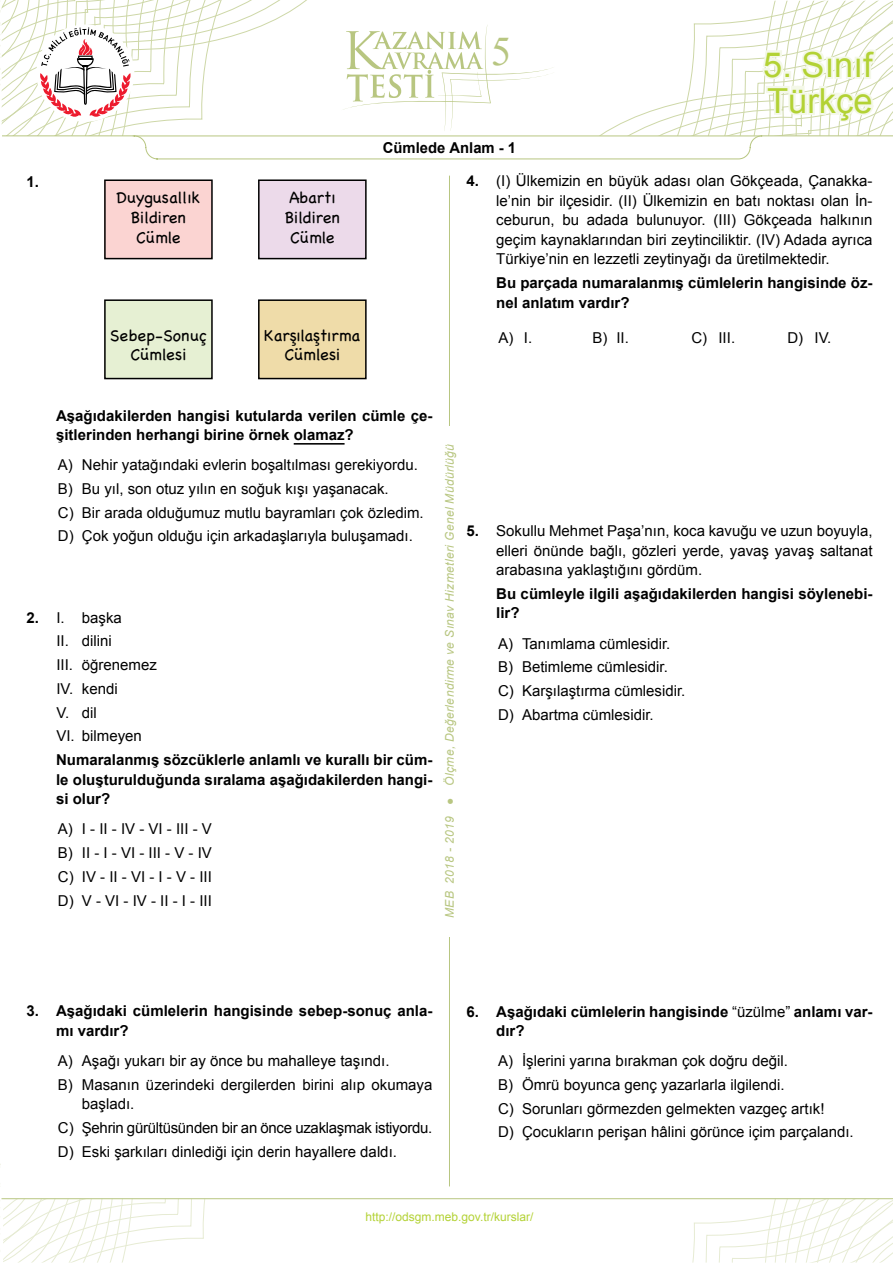
<style>
.page{position:relative;width:893px;height:1263px;background:#fff}
.page>*{position:absolute;margin:0;border:0;box-sizing:border-box;transform-origin:0 0}
.t1{font:40.5px "Times New Roman";color:#b8c681}
.t2{font:34.5px/36px "Arial";color:#b3d235}
.t3{font:16.5px/19.8px "Chalkboard";color:#000;text-align:center}
.t4{font:15px/23.7px "Arial";color:#000}
.t5{font:700 15px/19.5px "Arial";color:#000}
.t6{font:italic 12px "Arial";letter-spacing:.03em;color:#b8c681}
.t7{font:12px "Arial";color:#b3d235}
.s1{font-weight:700}
.s2{font-weight:400}
</style>
<div class="page">
<svg style="left:551px;top:1199px;width:342px;height:63px"></svg>
<hr style="left:2px;top:1198px;width:891px;height:1px;background:#b8c681">
<hr style="left:449px;top:176px;width:1px;height:1010px;background:#b8c681">
<div style="left:440px;top:426px;width:19px;height:510px;background:#fff"></div>
<svg style="left:0;top:1164px;width:347px;height:98px"></svg>
<svg style="left:0;top:0;width:893px;height:159px"></svg>
<hr style="left:294px;top:443px;width:51px;height:2px;background:#000">
<div style="left:105px;top:180px;width:107px;height:79px;background:#fbd4d2"></div>
<div style="left:104px;top:179px;width:109px;height:80px;border:2px solid #000"></div>
<div style="left:259px;top:180px;width:107px;height:79px;background:#ecdaea"></div>
<div style="left:258px;top:179px;width:109px;height:80px;border:2px solid #000"></div>
<div style="left:105px;top:300px;width:107px;height:79px;background:#e6f0d3"></div>
<div style="left:104px;top:299px;width:109px;height:80px;border:2px solid #000"></div>
<div style="left:259px;top:300px;width:107px;height:79px;background:#efdca9"></div>
<div style="left:258px;top:299px;width:109px;height:80px;border:2px solid #000"></div>
<p class="t5" style="left:26px;top:172px;width:14px">1.</p>
<p class="t3" style="left:117px;top:187px;width:85px">Duygusallık<br>Bildiren<br>Cümle</p>
<p class="t3" style="left:285px;top:187px;width:57px">Abartı<br>Bildiren<br>Cümle</p>
<p class="t3" style="left:110px;top:325px;width:98px">Sebep-Sonuç<br>Cümlesi</p>
<p class="t3" style="left:264px;top:325px;width:98px">Karşılaştırma<br>Cümlesi</p>
<h1 class="t1" style="left:491px;top:24px;width:22px">5</h1>
<p class="t5" style="left:383px;top:138px;width:135px">Cümlede Anlam - 1</p>
<h2 class="t2" style="left:763px;top:47px;width:111px">5. Sınıf<br>Türkçe</h2>
<p class="t4" style="left:496px;top:172px;width:378px;line-height:19.5px;text-align:justify;text-indent:-30px"><span class="s1">4.</span> (I) Ülkemizin en büyük adası olan Gökçeada, Çanakka&shy;le’nin bir ilçesidir. (II) Ülkemizin en batı noktası olan İn&shy;ceburun, bu adada bulunuyor. (III) Gökçeada halkının geçim kaynaklarından biri zeytinciliktir. (IV) Adada ayrıca Türkiye’nin en lezzetli zeytinyağı da üretilmektedir.</p>
<p class="t5" style="left:496px;top:274px;width:378px">Bu parçada numaralanmış cümlelerin hangisinde öz&shy;nel anlatım vardır?</p>
<p class="t4" style="left:498px;top:326px;width:35px">A) I.</p>
<p class="t4" style="left:592px;top:326px;width:38px">B) II.</p>
<p class="t4" style="left:691px;top:326px;width:45px">C) III.</p>
<p class="t4" style="left:787px;top:326px;width:45px">D) IV.</p>
<p class="t5" style="left:56px;top:406px;width:378px">Aşağıdakilerden hangisi kutularda verilen cümle çe&shy;şitlerinden herhangi birine örnek olamaz?</p>
<p class="t4" style="left:58px;top:453px;width:367px">A) Nehir yatağındaki evlerin boşaltılması gerekiyordu.<br>B) Bu yıl, son otuz yılın en soğuk kışı yaşanacak.<br>C) Bir arada olduğumuz mutlu bayramları çok özledim.<br>D) Çok yoğun olduğu için arkadaşlarıyla buluşamadı.</p>
<p class="t4" style="left:56px;top:606px;width:102px;text-indent:-30px"><span class="s1">2.</span> I. başka<br>II. dilini<br>III. öğrenemez<br>IV. kendi<br>V. dil<br>VI. bilmeyen</p>
<p class="t5" style="left:56px;top:751px;width:378px;text-align:justify">Numaralanmış sözcüklerle anlamlı ve kurallı bir cüm&shy;le oluşturulduğunda sıralama aşağıdakilerden hangi&shy;si olur?</p>
<p class="t4" style="left:58px;top:817px;width:156px;text-align:justify">A) I - II - IV - VI - III - V B) II - I - VI - III - V - IV C) IV - II - VI - I - V - III D) V - VI - IV - II - I - III</p>
<p class="t6" style="left:442px;top:918px;width:476px;rotate:-90deg">MEB 2018 - 2019 ● Ölçme, Değerlendirme ve Sınav Hizmetleri Genel Müdürlüğü</p>
<p class="t4" style="left:496px;top:521px;width:378px;line-height:19.5px;text-align:justify;text-indent:-30px"><span class="s1">5.</span> Sokullu Mehmet Paşa’nın, koca kavuğu ve uzun boyuyla, elleri önünde bağlı, gözleri yerde, yavaş yavaş saltanat arabasına yaklaştığını gördüm.</p>
<p class="t5" style="left:496px;top:584px;width:378px">Bu cümleyle ilgili aşağıdakilerden hangisi söylenebi&shy;lir?</p>
<p class="t4" style="left:498px;top:631px;width:189px">A) Tanımlama cümlesidir.<br>B) Betimleme cümlesidir.<br>C) Karşılaştırma cümlesidir.<br>D) Abartma cümlesidir.</p>
<p class="t5" style="left:56px;top:1002px;width:378px;text-indent:-30px">3. Aşağıdaki cümlelerin hangisinde sebep-sonuç anla&shy;mı vardır?</p>
<p class="t4" style="left:58px;top:1049px;width:376px">A) Aşağı yukarı bir ay önce bu mahalleye taşındı.<br>B) Masanın üzerindeki dergilerden birini alıp okumaya</p>
<p class="t4" style="left:58px;top:1092px;width:376px;text-indent:24px">başladı.<br>C) Şehrin gürültüsünden bir an önce uzaklaşmak istiyordu.<br>D) Eski şarkıları dinlediği için derin hayallere daldı.</p>
<p class="t5" style="left:496px;top:1002px;width:378px;text-indent:-30px">6. Aşağıdaki cümlelerin hangisinde <span class="s2">“üzülme”</span> anlamı var&shy;dır?</p>
<p class="t4" style="left:498px;top:1049px;width:357px">A) İşlerini yarına bırakman çok doğru değil.<br>B) Ömrü boyunca genç yazarlarla ilgilendi.<br>C) Sorunları görmezden gelmekten vazgeç artık!<br>D) Çocukların perişan hâlini görünce içim parçalandı.</p>
<p class="t7" style="left:366px;top:1208px;width:169px">http://odsgm.meb.gov.tr/kurslar/</p>
</div>
